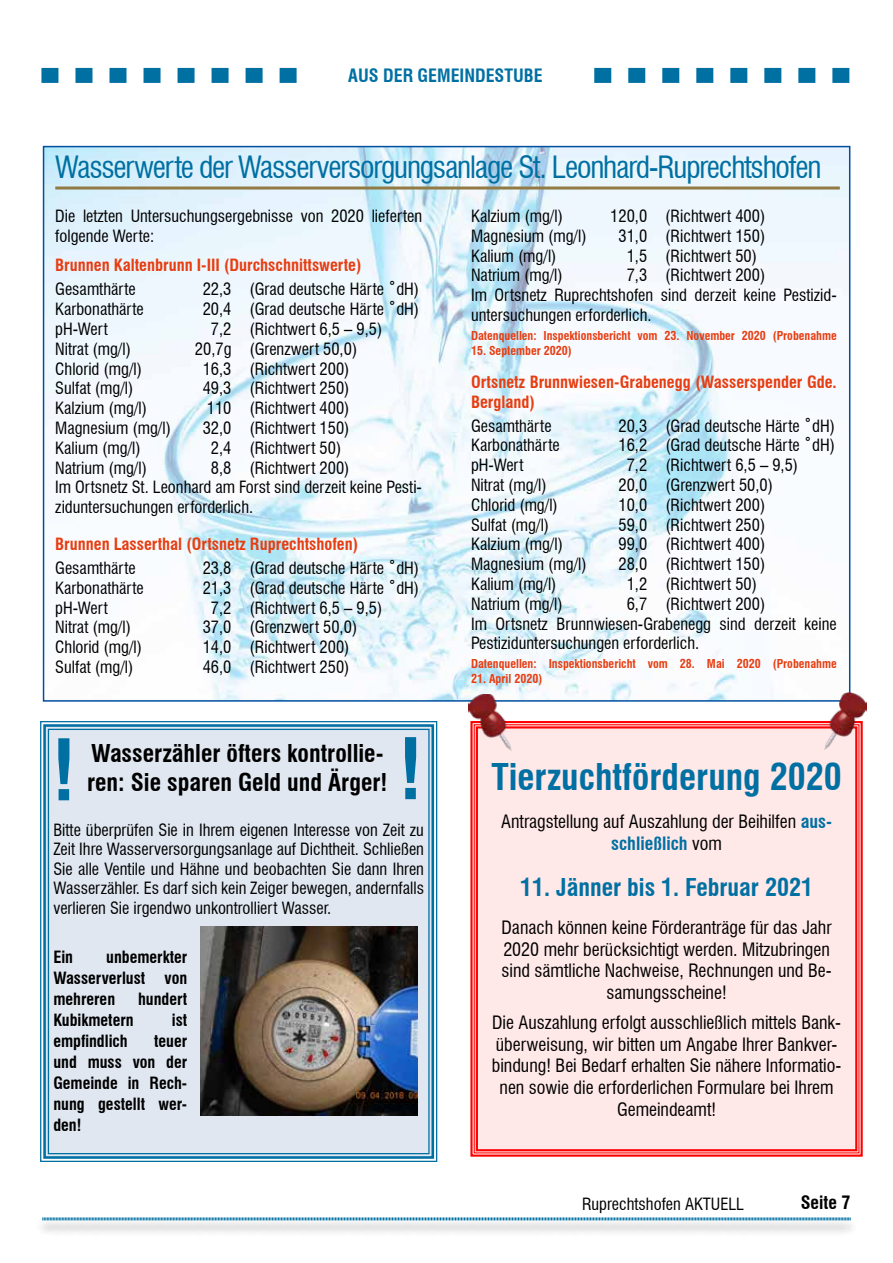
<style>
.page{position:relative;width:893px;height:1263px;background:#fff}
.page>*{position:absolute;margin:0;border:0;box-sizing:border-box;transform-origin:0 0}
.t1{font:700 condensed 82.5px "Swiss 721 BT";color:#0070a3}
.t2{font:700 condensed 36px "Swiss 721 BT";color:#0070a3}
.t3{font:condensed 30px "Swiss 721 BT";letter-spacing:-.04em;color:#0070a3}
.t4{font:700 condensed 24px/28.8px "Swiss 721 BT";color:#000}
.t5{font:700 condensed 24px "Swiss 721 BT";color:#0070a3}
.t6{font:condensed 18px/21.6px "Swiss 721 BT";color:#000;text-align:center}
.t7{font:700 condensed 18px "Swiss 721 BT";color:#0070a3}
.t8{font:700 condensed 18px "Swiss 721 BT";color:#000}
.t9{font:condensed 16.5px/19.8px "Swiss 721 BT";color:#000}
.t10{font:700 condensed 16.5px/19.8px "Swiss 721 BT";color:#e73d11}
.t11{font:700 condensed 16.5px/21px "Swiss 721 BT";color:#000;text-align:justify}
.t12{font:700 condensed 12px "Swiss 721 BT";color:#e73d11}
.s1{font-weight:700;color:#0070a3}
</style>
<div class="page">
<div style="left:35px;top:1218px;width:823px;height:19px;background:#000;opacity:.87"></div>
<svg style="left:42px;top:1217px;width:809px;height:4px;background:#7db5cf"></svg>
<svg style="left:41px;top:68px;width:256px;height:15px"></svg>
<svg style="left:594px;top:68px;width:255px;height:15px"></svg>
<img style="left:46px;top:149px;width:801px;height:550px">
<hr style="left:55px;top:186px;width:785px;height:3px;background:#917a43">
<svg style="left:40px;top:721px;width:398px;height:441px;background:#d8e2ee"></svg>
<div style="left:43px;top:724px;width:391px;height:435px;border:3px solid #0070a3"></div>
<img style="left:200px;top:926px;width:217px;height:189px">
<div style="left:470px;top:721px;width:393px;height:436px;background:#ffe8e8"></div>
<div style="left:476px;top:726px;width:381px;height:425px;border:2px solid #f00"></div>
<img style="left:824px;top:693px;width:43px;height:57px">
<img style="left:469px;top:694px;width:43px;height:56px">
<p class="t7" style="left:348px;top:65px;width:196px">AUS DER GEMEINDESTUBE</p>
<h3 class="t3" style="left:55px;top:149px;width:768px">Wasserwerte der Wasserversorgungsanlage St. Leonhard-Ruprechtshofen</h3>
<p class="t9" style="left:55px;top:206px;width:368px">Die letzten Untersuchungsergebnisse von 2020 lieferten folgende Werte:</p>
<p class="t10" style="left:55px;top:255px;width:308px">Brunnen Kaltenbrunn I-III (Durchschnittswerte)</p>
<p class="t9" style="left:55px;top:279px;width:82px">Gesamthärte</p>
<p class="t9" style="left:203px;top:279px;width:218px">22,3 (Grad deutsche Härte ˚dH)</p>
<p class="t9" style="left:55px;top:299px;width:90px">Karbonathärte</p>
<p class="t9" style="left:203px;top:299px;width:218px">20,4 (Grad deutsche Härte ˚dH)</p>
<p class="t9" style="left:55px;top:319px;width:54px">pH-Wert</p>
<p class="t9" style="left:211px;top:319px;width:173px">7,2 (Richtwert 6,5 – 9,5)</p>
<p class="t9" style="left:55px;top:339px;width:77px">Nitrat (mg/l)</p>
<p class="t9" style="left:195px;top:339px;width:164px">20,7g (Grenzwert 50,0)</p>
<p class="t9" style="left:55px;top:359px;width:88px">Chlorid (mg/l)</p>
<p class="t9" style="left:203px;top:359px;width:148px">16,3 (Richtwert 200)</p>
<p class="t9" style="left:55px;top:378px;width:80px">Sulfat (mg/l)</p>
<p class="t9" style="left:203px;top:378px;width:148px">49,3 (Richtwert 250)</p>
<p class="t9" style="left:55px;top:398px;width:93px">Kalzium (mg/l)</p>
<p class="t9" style="left:207px;top:398px;width:144px">110 (Richtwert 400)</p>
<p class="t9" style="left:55px;top:418px;width:117px">Magnesium (mg/l)</p>
<p class="t9" style="left:203px;top:418px;width:148px">32,0 (Richtwert 150)</p>
<p class="t9" style="left:55px;top:438px;width:87px">Kalium (mg/l)</p>
<p class="t9" style="left:211px;top:438px;width:132px">2,4 (Richtwert 50)</p>
<p class="t9" style="left:55px;top:458px;width:93px">Natrium (mg/l)</p>
<p class="t9" style="left:471px;top:206px;width:93px">Kalzium (mg/l)</p>
<p class="t9" style="left:610px;top:206px;width:156px">120,0 (Richtwert 400)</p>
<p class="t9" style="left:471px;top:226px;width:117px">Magnesium (mg/l)</p>
<p class="t9" style="left:618px;top:226px;width:148px">31,0 (Richtwert 150)</p>
<p class="t9" style="left:471px;top:246px;width:87px">Kalium (mg/l)</p>
<p class="t9" style="left:627px;top:246px;width:132px">1,5 (Richtwert 50)</p>
<p class="t9" style="left:471px;top:265px;width:93px">Natrium (mg/l)</p>
<p class="t9" style="left:471px;top:265px;width:367px;text-indent:156px">7,3 (Richtwert 200)<br>Im Ortsnetz Ruprechtshofen sind derzeit keine Pestizid&shy;untersuchungen erforderlich.</p>
<p class="t12" style="left:471px;top:329px;width:367px">Datenquellen: Inspektionsbericht vom 23. November 2020 (Probenahme</p>
<p class="t12" style="left:471px;top:344px;width:102px">15. September 2020)</p>
<p class="t10" style="left:471px;top:372px;width:367px">Ortsnetz Brunnwiesen-Grabenegg (Wasserspender Gde.<br>Bergland)</p>
<p class="t9" style="left:471px;top:416px;width:82px">Gesamthärte</p>
<p class="t9" style="left:618px;top:416px;width:218px">20,3 (Grad deutsche Härte ˚dH)</p>
<p class="t9" style="left:471px;top:436px;width:90px">Karbonathärte</p>
<p class="t9" style="left:618px;top:436px;width:218px">16,2 (Grad deutsche Härte ˚dH)</p>
<p class="t9" style="left:471px;top:455px;width:54px">pH-Wert</p>
<p class="t9" style="left:627px;top:455px;width:173px">7,2 (Richtwert 6,5 – 9,5)</p>
<p class="t9" style="left:471px;top:475px;width:77px">Nitrat (mg/l)</p>
<p class="t9" style="left:618px;top:475px;width:156px">20,0 (Grenzwert 50,0)</p>
<p class="t9" style="left:471px;top:495px;width:88px">Chlorid (mg/l)</p>
<p class="t9" style="left:618px;top:495px;width:148px">10,0 (Richtwert 200)</p>
<p class="t9" style="left:471px;top:515px;width:80px">Sulfat (mg/l)</p>
<p class="t9" style="left:618px;top:515px;width:148px">59,0 (Richtwert 250)</p>
<p class="t9" style="left:471px;top:535px;width:93px">Kalzium (mg/l)</p>
<p class="t9" style="left:618px;top:535px;width:148px">99,0 (Richtwert 400)</p>
<p class="t9" style="left:471px;top:554px;width:117px">Magnesium (mg/l)</p>
<p class="t9" style="left:618px;top:554px;width:148px">28,0 (Richtwert 150)</p>
<p class="t9" style="left:471px;top:574px;width:87px">Kalium (mg/l)</p>
<p class="t9" style="left:627px;top:574px;width:132px">1,2 (Richtwert 50)</p>
<p class="t9" style="left:471px;top:594px;width:93px">Natrium (mg/l)</p>
<p class="t9" style="left:55px;top:458px;width:368px;text-indent:156px">8,8 (Richtwert 200)<br>Im Ortsnetz St. Leonhard am Forst sind derzeit keine Pesti&shy;ziduntersuchungen erforderlich.</p>
<p class="t10" style="left:55px;top:534px;width:304px">Brunnen Lasserthal (Ortsnetz Ruprechtshofen)</p>
<p class="t9" style="left:55px;top:558px;width:82px">Gesamthärte</p>
<p class="t9" style="left:203px;top:558px;width:218px">23,8 (Grad deutsche Härte ˚dH)</p>
<p class="t9" style="left:55px;top:578px;width:90px">Karbonathärte</p>
<p class="t9" style="left:203px;top:578px;width:218px">21,3 (Grad deutsche Härte ˚dH)</p>
<p class="t9" style="left:55px;top:598px;width:54px">pH-Wert</p>
<p class="t9" style="left:211px;top:598px;width:173px">7,2 (Richtwert 6,5 – 9,5)</p>
<p class="t9" style="left:55px;top:617px;width:77px">Nitrat (mg/l)</p>
<p class="t9" style="left:203px;top:617px;width:156px">37,0 (Grenzwert 50,0)</p>
<p class="t9" style="left:55px;top:637px;width:88px">Chlorid (mg/l)</p>
<p class="t9" style="left:203px;top:637px;width:148px">14,0 (Richtwert 200)</p>
<p class="t9" style="left:55px;top:657px;width:80px">Sulfat (mg/l)</p>
<p class="t9" style="left:203px;top:657px;width:148px">46,0 (Richtwert 250)</p>
<p class="t9" style="left:471px;top:594px;width:367px;text-indent:156px">6,7 (Richtwert 200)<br>Im Ortsnetz Brunnwiesen-Grabenegg sind derzeit keine<br>Pestiziduntersuchungen erforderlich.</p>
<p class="t12" style="left:471px;top:657px;width:367px">Datenquellen: Inspektionsbericht vom 28. Mai 2020 (Probenahme</p>
<p class="t12" style="left:471px;top:671px;width:73px">21. April 2020)</p>
<h1 class="t1" style="left:52px;top:721px;width:26px">!</h1>
<h1 class="t1" style="left:399px;top:720px;width:26px">!</h1>
<h3 class="t4" style="left:87px;top:739px;width:302px">Wasserzähler öfters kontrollie&shy;ren: Sie sparen Geld und Ärger!</h3>
<p class="t9" style="left:53px;top:820px;width:372px;text-align:justify">Bitte überprüfen Sie in Ihrem eigenen Interesse von Zeit zu Zeit Ihre Wasserversorgungsanlage auf Dichtheit. Schließen Sie alle Ventile und Hähne und beobachten Sie dann Ihren Wasserzähler. Es darf sich kein Zeiger bewegen, andernfalls verlieren Sie irgendwo unkontrolliert Wasser.</p>
<p class="t11" style="left:53px;top:946px;width:21px">Ein</p>
<p class="t11" style="left:53px;top:946px;width:135px;text-indent:53px">unbemerkter Wasserverlust von mehreren</p>
<p class="t11" style="left:138px;top:988px;width:51px">hundert</p>
<p class="t11" style="left:53px;top:1009px;width:82px">Kubikmetern</p>
<p class="t11" style="left:172px;top:1009px;width:17px">ist</p>
<p class="t11" style="left:53px;top:1031px;width:76px">empfindlich</p>
<p class="t11" style="left:53px;top:1031px;width:135px;text-indent:101px">teuer und muss von der Gemeinde in Rech&shy;nung gestellt wer&shy;den!</p>
<h2 class="t2" style="left:491px;top:755px;width:352px">Tierzuchtförderung 2020</h2>
<p class="t6" style="left:501px;top:811px;width:332px">Antragstellung auf Auszahlung der Beihilfen <span class="s1">aus&shy;schließlich</span> vom</p>
<h3 class="t5" style="left:520px;top:872px;width:294px">11. Jänner bis 1. Februar 2021</h3>
<p class="t6" style="left:501px;top:917px;width:332px">Danach können keine Förderanträge für das Jahr 2020 mehr berücksichtigt werden. Mitzubringen sind sämtliche Nachweise, Rechnungen und Be&shy;samungsscheine!</p>
<p class="t6" style="left:492px;top:1012px;width:351px">Die Auszahlung erfolgt ausschließlich mittels Bank&shy;überweisung, wir bitten um Angabe Ihrer Bankver&shy;bindung! Bei Bedarf erhalten Sie nähere Informatio&shy;nen sowie die erforderlichen Formulare bei Ihrem Gemeindeamt!</p>
<p class="t9" style="left:582px;top:1194px;width:163px">Ruprechtshofen AKTUELL</p>
<p class="t8" style="left:801px;top:1192px;width:51px">Seite 7</p>
</div>
